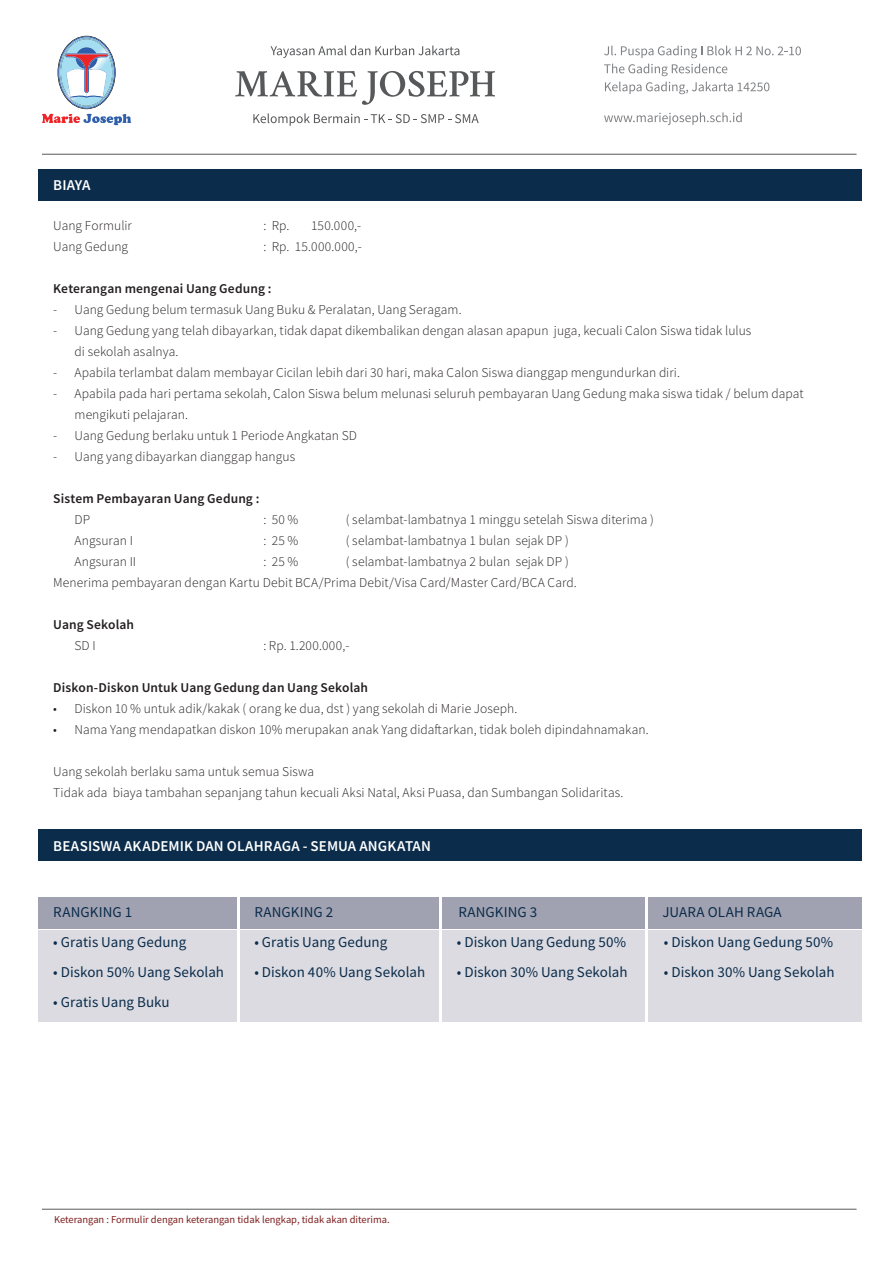
<style>
.page{position:relative;width:893px;height:1263px;background:#fff}
.page>*{position:absolute;margin:0;border:0;box-sizing:border-box;transform-origin:0 0}
.t1{font:15px "Source Sans Pro";color:#0b2c4b}
.t2{font:600 15px "Source Sans Pro";letter-spacing:.01em;color:#fff}
.t3{font:300 13.5px "Source Sans Pro";letter-spacing:.005em;color:#231f20}
.t4{font:600 13.5px "Source Sans Pro";letter-spacing:.01em;color:#231f20}
.t5{font:300 13.5px "Source Sans Pro";letter-spacing:.03em;color:#231f20}
.t6{font:10.5px "Source Sans Pro";color:#7d1e1e}
</style>
<div class="page">
<svg style="left:42px;top:36px;width:89px;height:89px"></svg>
<svg style="left:235px;top:71px;width:260px;height:34px"></svg>
<svg style="left:271px;top:46px;width:188px;height:12px"></svg>
<svg style="left:253px;top:113px;width:226px;height:13px"></svg>
<svg style="left:604px;top:46px;width:197px;height:12px"></svg>
<svg style="left:604px;top:64px;width:123px;height:12px"></svg>
<svg style="left:605px;top:82px;width:164px;height:12px"></svg>
<svg style="left:604px;top:112px;width:138px;height:13px"></svg>
<hr style="left:42px;top:154px;width:814px;height:1px;background:#57585a">
<hr style="left:42px;top:1209px;width:814px;height:1px;background:#57585a">
<div style="left:38px;top:170px;width:823px;height:31px;background:#0b2c4b"></div>
<div style="left:38px;top:830px;width:823px;height:31px;background:#0b2c4b"></div>
<div style="left:38px;top:897px;width:823px;height:31px;background:#a1a2b1"></div>
<div style="left:38px;top:930px;width:823px;height:92px;background:#dbdbe1"></div>
<hr style="left:237px;top:867px;width:2px;height:164px;background:#fff">
<hr style="left:440px;top:867px;width:2px;height:164px;background:#fff">
<hr style="left:645px;top:867px;width:2px;height:164px;background:#fff">
<p class="t2" style="left:53px;top:175px;width:39px">BIAYA</p>
<p class="t3" style="left:53px;top:217px;width:80px">Uang Formulir</p>
<p class="t3" style="left:263px;top:217px;width:28px">: Rp.</p>
<p class="t3" style="left:311px;top:217px;width:52px">150.000,-</p>
<p class="t3" style="left:53px;top:238px;width:76px">Uang Gedung</p>
<p class="t5" style="left:263px;top:238px;width:100px">: Rp. 15.000.000,-</p>
<p class="t4" style="left:53px;top:280px;width:220px">Keterangan mengenai Uang Gedung :</p>
<p class="t3" style="left:53px;top:301px;width:410px">- Uang Gedung belum termasuk Uang Buku &amp; Peralatan, Uang Seragam.</p>
<p class="t3" style="left:53px;top:322px;width:699px">- Uang Gedung yang telah dibayarkan, tidak dapat dikembalikan dengan alasan apapun juga, kecuali Calon Siswa tidak lulus</p>
<p class="t3" style="left:75px;top:343px;width:105px">di sekolah asalnya.</p>
<p class="t3" style="left:53px;top:364px;width:628px">- Apabila terlambat dalam membayar Cicilan lebih dari 30 hari, maka Calon Siswa dianggap mengundurkan diri.</p>
<p class="t3" style="left:53px;top:385px;width:752px">- Apabila pada hari pertama sekolah, Calon Siswa belum melunasi seluruh pembayaran Uang Gedung maka siswa tidak / belum dapat</p>
<p class="t3" style="left:75px;top:406px;width:115px">mengikuti pelajaran.</p>
<p class="t3" style="left:53px;top:427px;width:305px">- Uang Gedung berlaku untuk 1 Periode Angkatan SD</p>
<p class="t3" style="left:53px;top:448px;width:243px">- Uang yang dibayarkan dianggap hangus</p>
<p class="t4" style="left:53px;top:490px;width:208px">Sistem Pembayaran Uang Gedung :</p>
<p class="t3" style="left:75px;top:511px;width:17px">DP</p>
<p class="t3" style="left:263px;top:511px;width:37px">: 50 %</p>
<p class="t3" style="left:346px;top:511px;width:310px">( selambat-lambatnya 1 minggu setelah Siswa diterima )</p>
<p class="t3" style="left:75px;top:532px;width:60px">Angsuran I</p>
<p class="t3" style="left:263px;top:532px;width:37px">: 25 %</p>
<p class="t3" style="left:346px;top:532px;width:224px">( selambat-lambatnya 1 bulan sejak DP )</p>
<p class="t3" style="left:75px;top:553px;width:63px">Angsuran II</p>
<p class="t3" style="left:263px;top:553px;width:37px">: 25 %</p>
<p class="t3" style="left:346px;top:553px;width:224px">( selambat-lambatnya 2 bulan sejak DP )</p>
<p class="t3" style="left:53px;top:574px;width:525px">Menerima pembayaran dengan Kartu Debit BCA/Prima Debit/Visa Card/Master Card/BCA Card.</p>
<p class="t4" style="left:53px;top:616px;width:82px">Uang Sekolah</p>
<p class="t3" style="left:75px;top:637px;width:23px">SD I</p>
<p class="t3" style="left:263px;top:637px;width:88px">: Rp. 1.200.000,-</p>
<p class="t4" style="left:53px;top:679px;width:316px">Diskon-Diskon Untuk Uang Gedung dan Uang Sekolah</p>
<p class="t3" style="left:53px;top:700px;width:466px">• Diskon 10 % untuk adik/kakak ( orang ke dua, dst ) yang sekolah di Marie Joseph.</p>
<p class="t3" style="left:53px;top:721px;width:597px">• Nama Yang mendapatkan diskon 10% merupakan anak Yang didaftarkan, tidak boleh dipindahnamakan.</p>
<p class="t3" style="left:53px;top:763px;width:262px">Uang sekolah berlaku sama untuk semua Siswa</p>
<p class="t3" style="left:53px;top:784px;width:572px">Tidak ada biaya tambahan sepanjang tahun kecuali Aksi Natal, Aksi Puasa, dan Sumbangan Solidaritas.</p>
<p class="t2" style="left:53px;top:836px;width:379px">BEASISWA AKADEMIK DAN OLAHRAGA - SEMUA ANGKATAN</p>
<p class="t1" style="left:53px;top:903px;width:80px">RANGKING 1</p>
<p class="t1" style="left:254px;top:903px;width:80px">RANGKING 2</p>
<p class="t1" style="left:458px;top:903px;width:80px">RANGKING 3</p>
<p class="t1" style="left:662px;top:903px;width:121px">JUARA OLAH RAGA</p>
<p class="t1" style="left:53px;top:933px;width:134px">• Gratis Uang Gedung</p>
<p class="t1" style="left:254px;top:933px;width:134px">• Gratis Uang Gedung</p>
<p class="t1" style="left:457px;top:933px;width:171px">• Diskon Uang Gedung 50%</p>
<p class="t1" style="left:664px;top:933px;width:171px">• Diskon Uang Gedung 50%</p>
<p class="t1" style="left:53px;top:963px;width:172px">• Diskon 50% Uang Sekolah</p>
<p class="t1" style="left:254px;top:963px;width:172px">• Diskon 40% Uang Sekolah</p>
<p class="t1" style="left:457px;top:963px;width:172px">• Diskon 30% Uang Sekolah</p>
<p class="t1" style="left:664px;top:963px;width:172px">• Diskon 30% Uang Sekolah</p>
<p class="t1" style="left:53px;top:993px;width:118px">• Gratis Uang Buku</p>
<p class="t6" style="left:54px;top:1213px;width:337px">Keterangan : Formulir dengan keterangan tidak lengkap, tidak akan diterima.</p>
</div>
